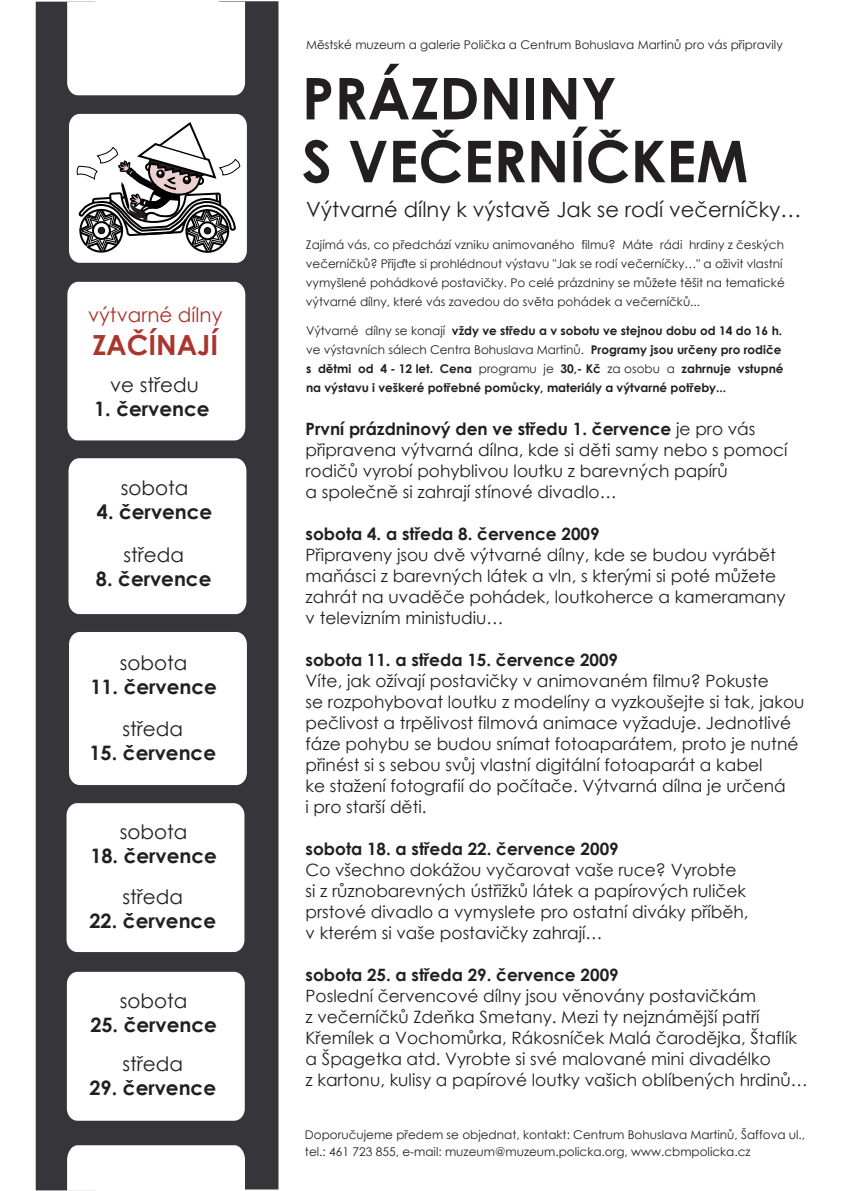
<style>
.page{position:relative;width:842px;height:1191px;background:#fff}
.page>*{position:absolute;margin:0;border:0;box-sizing:border-box;transform-origin:0 0}
.t1{font:57.7px/62.8px "Century Gothic Bold.Win East European";color:#231f20}
.t2{font:27.8px "Century Gothic Bold.Win East European";color:#aa352d}
.t3{font:21px "Century Gothic.Win East European";color:#231f20}
.t4{font:19.9px "Century Gothic Bold.Win East European";color:#231f20}
.t5{font:19.9px "Century Gothic.Win East European";color:#231f20}
.t6{font:19.9px "Century Gothic.Win East European";color:#aa342e}
.t7{font:17px/21px "Century Gothic.Win East European";color:#231f20}
.t8{font:17px "Century Gothic Bold.Win East European";color:#231f20}
.t9{font:12px/19px "Century Gothic.Win East European";color:#231f20}
.t10{font:12px/19px "Century Gothic Bold.Win East European";color:#231f20}
.s1{font-family:"Century Gothic.Win East European"}
.s2{font-family:"Century Gothic Bold.Win East European"}
</style>
<div class="page">
<div style="left:54px;top:927px;width:201px;height:59px;background:#363539"></div>
<div style="left:36px;top:2px;width:59px;height:1188px;background:#363539"></div>
<div style="left:219px;top:1px;width:59px;height:1188px;background:#363539"></div>
<div style="left:58px;top:421px;width:201px;height:60px;background:#363539"></div>
<div style="left:58px;top:594px;width:200px;height:60px;background:#363539"></div>
<svg style="left:69px;top:458px;width:177px;height:156px"></svg>
<div style="left:52px;top:753px;width:201px;height:60px;background:#363539"></div>
<div style="left:69px;top:632px;width:178px;height:153px;background:#fff"></div>
<svg style="left:67px;top:803px;width:177px;height:149px"></svg>
<div style="left:69px;top:1103px;width:202px;height:60px;background:#363539"></div>
<svg style="left:67px;top:971px;width:178px;height:149px"></svg>
<div style="left:67px;top:1145px;width:178px;height:45px;background:#fff"></div>
<svg style="left:67px;top:1px;width:180px;height:439px"></svg>
<p class="t6" style="left:88px;top:301px;width:136px">výtvarné dílny</p>
<h2 class="t2" style="left:92px;top:324px;width:127px">ZAČÍNAJÍ</h2>
<p class="t5" style="left:110px;top:371px;width:90px">ve středu</p>
<p class="t4" style="left:94px;top:394px;width:117px">1. července</p>
<p class="t5" style="left:121px;top:474px;width:69px">sobota</p>
<p class="t4" style="left:97px;top:496px;width:117px">4. července</p>
<p class="t5" style="left:123px;top:541px;width:62px">středa</p>
<p class="t4" style="left:96px;top:563px;width:117px">8. července</p>
<p class="t5" style="left:120px;top:649px;width:69px">sobota</p>
<p class="t4" style="left:90px;top:671px;width:128px">11. července</p>
<p class="t5" style="left:122px;top:715px;width:62px">středa</p>
<p class="t4" style="left:89px;top:737px;width:128px">15. července</p>
<p class="t5" style="left:120px;top:817px;width:69px">sobota</p>
<p class="t4" style="left:90px;top:840px;width:128px">18. července</p>
<p class="t5" style="left:122px;top:882px;width:62px">středa</p>
<p class="t4" style="left:89px;top:905px;width:128px">22. července</p>
<p class="t5" style="left:120px;top:987px;width:69px">sobota</p>
<p class="t4" style="left:90px;top:1009px;width:128px">25. července</p>
<p class="t5" style="left:122px;top:1050px;width:62px">středa</p>
<p class="t4" style="left:89px;top:1072px;width:128px">29. července</p>
<p class="t9" style="left:306px;top:35px;width:478px">Městské muzeum a galerie Polička a Centrum Bohuslava Martinů pro vás připravily</p>
<h1 class="t1" style="left:302px;top:64px;width:448px">PRÁZDNINY<br>S VEČERNÍČKEM</h1>
<p class="t3" style="left:306px;top:195px;width:497px">Výtvarné dílny k výstavě Jak se rodí večerníčky…</p>
<p class="t9" style="left:306px;top:235px;width:480px">Zajímá vás, co předchází vzniku animovaného filmu? Máte rádi hrdiny z českých večerníčků? Přijďte si prohlédnout výstavu "Jak se rodí večerníčky…" a oživit vlastní vymyšlené pohádkové postavičky. Po celé prázdniny se můžete těšit na tematické výtvarné dílny, které vás zavedou do světa pohádek a večerníčků...</p>
<p class="t10" style="left:306px;top:320px;width:478px"><span class="s1">Výtvarné dílny se konají</span> vždy ve středu a v sobotu ve stejnou dobu od 14 do 16 h.</p>
<p class="t9" style="left:306px;top:339px;width:477px">ve výstavních sálech Centra Bohuslava Martinů. <span class="s2">Programy jsou určeny pro rodiče</span></p>
<p class="t10" style="left:306px;top:358px;width:479px">s dětmi od 4 - 12 let. Cena <span class="s1">programu je</span> 30,- Kč <span class="s1">za osobu a</span> zahrnuje vstupné na výstavu i veškeré potřebné pomůcky, materiály a výtvarné potřeby...</p>
<p class="t8" style="left:306px;top:415px;width:451px">První prázdninový den ve středu 1. července <span class="s1">je pro vás</span></p>
<p class="t7" style="left:306px;top:439px;width:484px">připravena výtvarná dílna, kde si děti samy nebo s pomocí rodičů vyrobí pohyblivou loutku z barevných papírů<br>a společně si zahrají stínové divadlo…</p>
<p class="t8" style="left:306px;top:520px;width:296px">sobota 4. a středa 8. července 2009</p>
<p class="t7" style="left:306px;top:544px;width:482px">Připraveny jsou dvě výtvarné dílny, kde se budou vyrábět maňásci z barevných látek a vln, s kterými si poté můžete zahrát na uvaděče pohádek, loutkoherce a kameramany v televizním ministudiu…</p>
<p class="t8" style="left:306px;top:646px;width:314px">sobota 11. a středa 15. července 2009</p>
<p class="t7" style="left:306px;top:670px;width:500px">Víte, jak ožívají postavičky v animovaném filmu? Pokuste<br>se rozpohybovat loutku z modelíny a vyzkoušejte si tak, jakou pečlivost a trpělivost filmová animace vyžaduje. Jednotlivé fáze pohybu se budou snímat fotoaparátem, proto je nutné přinést si s sebou svůj vlastní digitální fotoaparát a kabel<br>ke stažení fotografií do počítače. Výtvarná dílna je určená<br>i pro starší děti.</p>
<p class="t8" style="left:306px;top:835px;width:315px">sobota 18. a středa 22. července 2009</p>
<p class="t7" style="left:306px;top:859px;width:444px">Co všechno dokážou vyčarovat vaše ruce? Vyrobte si z různobarevných ústřižků látek a papírových ruliček prstové divadlo a vymyslete pro ostatní diváky příběh, v kterém si vaše postavičky zahrají…</p>
<p class="t8" style="left:306px;top:961px;width:315px">sobota 25. a středa 29. července 2009</p>
<p class="t7" style="left:306px;top:985px;width:504px">Poslední červencové dílny jsou věnovány postavičkám<br>z večerníčků Zdeňka Smetany. Mezi ty nejznámější patří Křemílek a Vochomůrka, Rákosníček Malá čarodějka, Štaflík a Špagetka atd. Vyrobte si své malované mini divadélko<br>z kartonu, kulisy a papírové loutky vašich oblíbených hrdinů…</p>
<p class="t9" style="left:305px;top:1125px;width:502px;line-height:17px">Doporučujeme předem se objednat, kontakt: Centrum Bohuslava Martinů, Šaffova ul., tel.: 461 723 855, e-mail: muzeum@muzeum.policka.org, www.cbmpolicka.cz</p>
</div>
